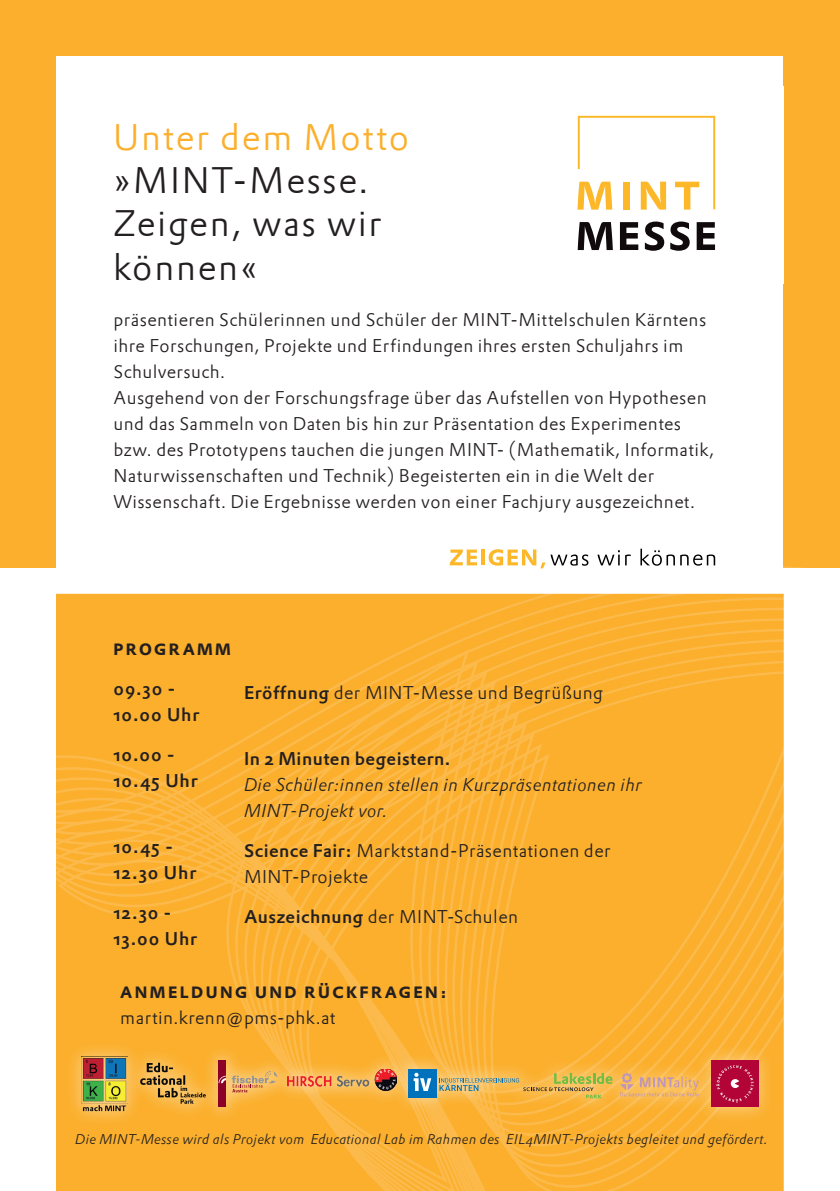
<style>
.page{position:relative;width:840px;height:1191px;background:#fff}
.page>*{position:absolute;margin:0;border:0;box-sizing:border-box;transform-origin:0 0}
.t1{font:36px/43.2px "DTL Prokyon ST Light";letter-spacing:.05em;color:#231f20}
.t2{font:36px "DTL Prokyon ST Light";letter-spacing:.05em;color:#fbaf2c}
.t3{font:18px/26px "DTL Prokyon ST Light";letter-spacing:.025em;color:#231f20}
.t4{font:italic 18px/26px "DTL Prokyon ST Light";letter-spacing:.025em;color:#231f20}
.t5{font:18px/26px "DTL Prokyon ST Medium";letter-spacing:.05em;color:#231f20}
.t6{font:18px "DTL Prokyon ST Medium";letter-spacing:.025em;color:#231f20}
.t7{font:16px "DTL Prokyon T Bold";letter-spacing:.15em;color:#231f20}
.t8{font:italic 13.8px "DTL Prokyon ST Light";letter-spacing:.025em;color:#231f20}
.s1{font-family:"DTL Prokyon ST Medium"}
</style>
<div class="page">
<div style="left:0;top:0;width:839px;height:568px;background:#fbaf2c"></div>
<div style="left:57px;top:57px;width:725px;height:550px;background:#fff"></div>
<svg style="left:577px;top:222px;width:35px;height:28px"></svg>
<svg style="left:619px;top:222px;width:19px;height:28px"></svg>
<svg style="left:644px;top:221px;width:20px;height:30px"></svg>
<svg style="left:670px;top:221px;width:19px;height:30px"></svg>
<svg style="left:696px;top:222px;width:18px;height:28px"></svg>
<svg style="left:577px;top:116px;width:137px;height:94px"></svg>
<svg style="left:450px;top:549px;width:27px;height:14px"></svg>
<hr style="left:481px;top:549px;width:3px;height:16px;background:#fcb828">
<svg style="left:488px;top:549px;width:100px;height:14px"></svg>
<svg style="left:597px;top:550px;width:33px;height:13px"></svg>
<svg style="left:640px;top:549px;width:74px;height:14px"></svg>
<svg style="left:56px;top:594px;width:728px;height:10px;background:#fbaf2e"></svg>
<svg style="left:56px;top:604px;width:728px;height:10px;background:#fbaf2e"></svg>
<svg style="left:56px;top:614px;width:728px;height:11px;background:#fbaf2e"></svg>
<svg style="left:56px;top:625px;width:728px;height:10px;background:#fbb02e"></svg>
<svg style="left:57px;top:645px;width:727px;height:546px;background:#fbb031"></svg>
<div style="left:124px;top:1046px;width:98px;height:74px;background:#fff;opacity:.3"></div>
<svg style="left:144px;top:1062px;width:58px;height:41px;background:#cd9940"></svg>
<div style="left:507px;top:1056px;width:121px;height:59px;background:#fff;opacity:.3"></div>
<div style="left:603px;top:1056px;width:111px;height:57px;background:#fff;opacity:.25"></div>
<svg style="left:620px;top:1073px;width:74px;height:23px;background:#edb56d"></svg>
<div style="left:694px;top:1043px;width:80px;height:81px;background:#fff;opacity:.4"></div>
<div style="left:710px;top:1060px;width:47px;height:47px;background:#b30437"></div>
<svg style="left:716px;top:1065px;width:37px;height:37px"></svg>
<div style="left:202px;top:1043px;width:91px;height:80px;background:#fff;opacity:.4"></div>
<div style="left:218px;top:1060px;width:8px;height:46px;background:#8b0128"></div>
<svg style="left:218px;top:1075px;width:8px;height:8px"></svg>
<svg style="left:232px;top:1071px;width:39px;height:21px"></svg>
<div style="left:391px;top:1052px;width:144px;height:62px;background:#fff;opacity:.4"></div>
<div style="left:408px;top:1069px;width:28px;height:28px;background:#0072bc"></div>
<svg style="left:413px;top:1072px;width:18px;height:19px"></svg>
<svg style="left:439px;top:1073px;width:173px;height:25px;background:#deb659"></svg>
<div style="left:64px;top:1040px;width:80px;height:87px;background:#fff;opacity:.4"></div>
<img style="left:81px;top:1056px;width:47px;height:56px">
<div style="left:271px;top:1052px;width:142px;height:55px;background:#fff;opacity:.4"></div>
<img style="left:288px;top:1069px;width:108px;height:22px">
<h1 class="t2" style="left:113px;top:114px;width:297px">Unter dem Motto</h1>
<h1 class="t1" style="left:113px;top:158px;width:270px">»MINT-Messe.<br>Zeigen, was wir können«</h1>
<p class="t3" style="left:113px;top:306px;width:602px">präsentieren Schülerinnen und Schüler der MINT-Mittelschulen Kärntens ihre Forschungen, Projekte und Erfindungen ihres ersten Schuljahrs im Schulversuch.<br>Ausgehend von der Forschungsfrage über das Aufstellen von Hypothesen und das Sammeln von Daten bis hin zur Präsentation des Experimentes bzw. des Prototypens tauchen die jungen MINT- (Mathematik, Informatik, Naturwissenschaften und Technik) Begeisterten ein in die Welt der Wissenschaft. Die Ergebnisse werden von einer Fachjury ausgezeichnet.</p>
<p class="t7" style="left:113px;top:638px;width:119px">PROGRAMM</p>
<p class="t5" style="left:113px;top:675px;width:88px">09.30 -<br>10.00 Uhr</p>
<p class="t5" style="left:113px;top:741px;width:86px">10.00 -<br>10.45 Uhr</p>
<p class="t5" style="left:113px;top:833px;width:84px">10.45 -<br>12.30 Uhr</p>
<p class="t5" style="left:113px;top:899px;width:85px">12.30 -<br>13.00 Uhr</p>
<p class="t3" style="left:244px;top:679px;width:360px"><span class="s1">Eröffnung</span> der MINT-Messe und Begrüßung</p>
<p class="t6" style="left:244px;top:746px;width:208px">In 2 Minuten begeistern.</p>
<p class="t4" style="left:244px;top:771px;width:399px">Die Schüler:innen stellen in Kurzpräsentationen ihr<br>MINT-Projekt vor.</p>
<p class="t3" style="left:244px;top:837px;width:368px"><span class="s1">Science Fair:</span> Marktstand-Präsentationen der<br>MINT-Projekte</p>
<p class="t3" style="left:244px;top:903px;width:275px"><span class="s1">Auszeichnung</span> der MINT-Schulen</p>
<p class="t7" style="left:120px;top:982px;width:327px">ANMELDUNG UND RÜCKFRAGEN:</p>
<p class="t3" style="left:120px;top:1004px;width:217px">martin.krenn@pms-phk.at</p>
<p class="t8" style="left:75px;top:1130px;width:693px">Die MINT-Messe wird als Projekt vom Educational Lab im Rahmen des EIL4MINT-Projekts begleitet und gefördert.</p>
</div>
